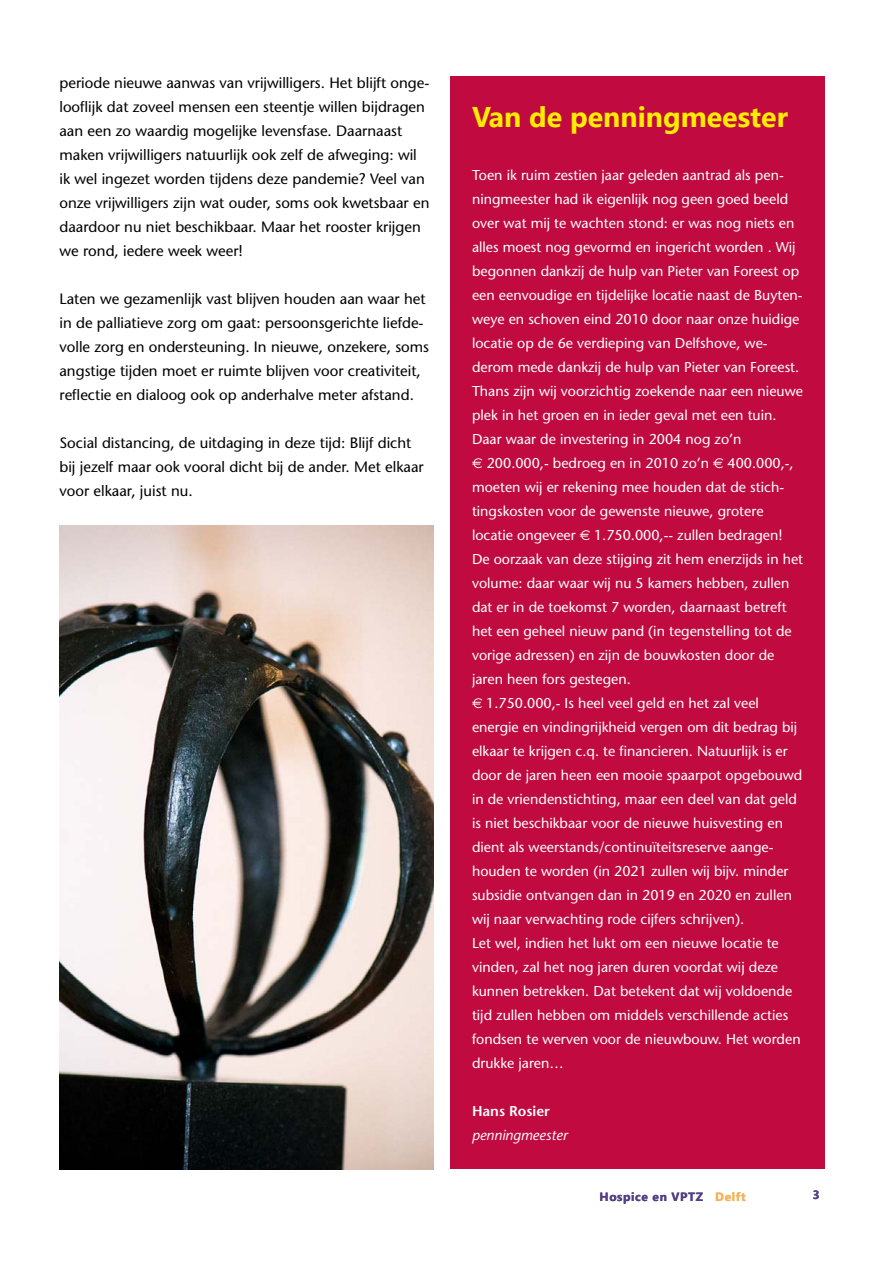
<style>
.page{position:relative;width:893px;height:1263px;background:#fff}
.page>*{position:absolute;margin:0;border:0;box-sizing:border-box;transform-origin:0 0}
.t1{font:700 28.5px "Segoe UI";color:#ffed00}
.t2{font:15px/24px "Stone Sans";color:#000}
.t3{font:14.25px/24px "Stone Sans";color:#fff}
.t4{font:italic 14.25px "Stone Sans";color:#fff}
.t5{font:600 14.25px "Stone Sans";color:#fff}
.t6{font:700 12px "Segoe UI";letter-spacing:.05em;color:#543e85}
.s1{font-family:"Euro Sans"}
.s2{color:#f6b35d}
</style>
<div class="page">
<div style="left:451px;top:77px;width:374px;height:1092px;background:#c00a40"></div>
<img style="left:59px;top:525px;width:375px;height:644px">
<p class="t2" style="left:59px;top:72px;width:371px">periode nieuwe aanwas van vrijwilligers. Het blijft onge&shy;looflijk dat zoveel mensen een steentje willen bijdragen aan een zo waardig mogelijke levensfase. Daarnaast maken vrijwilligers natuurlijk ook zelf de afweging: wil ik wel ingezet worden tijdens deze pandemie? Veel van onze vrijwilligers zijn wat ouder, soms ook kwetsbaar en daardoor nu niet beschikbaar. Maar het rooster krijgen we rond, iedere week weer!</p>
<p class="t2" style="left:59px;top:288px;width:371px">Laten we gezamenlijk vast blijven houden aan waar het in de palliatieve zorg om gaat: persoonsgerichte liefde&shy;volle zorg en ondersteuning. In nieuwe, onzekere, soms angstige tijden moet er ruimte blijven voor creativiteit, reflectie en dialoog ook op anderhalve meter afstand.</p>
<p class="t2" style="left:59px;top:432px;width:366px">Social distancing, de uitdaging in deze tijd: Blijf dicht bij jezelf maar ook vooral dicht bij de ander. Met elkaar voor elkaar, juist nu.</p>
<h1 class="t1" style="left:472px;top:96px;width:318px">Van de penningmeester</h1>
<p class="t3" style="left:472px;top:164px;width:333px">Toen ik ruim zestien jaar geleden aantrad als pen&shy;ningmeester had ik eigenlijk nog geen goed beeld over wat mij te wachten stond: er was nog niets en alles moest nog gevormd en ingericht worden . Wij begonnen dankzij de hulp van Pieter van Foreest op een eenvoudige en tijdelijke locatie naast de Buyten&shy;weye en schoven eind 2010 door naar onze huidige locatie op de 6e verdieping van Delfshove, we&shy;derom mede dankzij de hulp van Pieter van Foreest.<br>Thans zijn wij voorzichtig zoekende naar een nieuwe plek in het groen en in ieder geval met een tuin.<br>Daar waar de investering in 2004 nog zo’n<br><span class="s1">€</span> 200.000,- bedroeg en in 2010 zo’n <span class="s1">€</span> 400.000,-, moeten wij er rekening mee houden dat de stich&shy;tingskosten voor de gewenste nieuwe, grotere locatie ongeveer <span class="s1">€</span> 1.750.000,-- zullen bedragen!<br>De oorzaak van deze stijging zit hem enerzijds in het volume: daar waar wij nu 5 kamers hebben, zullen dat er in de toekomst 7 worden, daarnaast betreft het een geheel nieuw pand (in tegenstelling tot de vorige adressen) en zijn de bouwkosten door de jaren heen fors gestegen.<br><span class="s1">€</span> 1.750.000,- Is heel veel geld en het zal veel energie en vindingrijkheid vergen om dit bedrag bij elkaar te krijgen c.q. te financieren. Natuurlijk is er door de jaren heen een mooie spaarpot opgebouwd in de vriendenstichting, maar een deel van dat geld is niet beschikbaar voor de nieuwe huisvesting en dient als weerstands/continuïteitsreserve aange&shy;houden te worden (in 2021 zullen wij bijv. minder subsidie ontvangen dan in 2019 en 2020 en zullen wij naar verwachting rode cijfers schrijven).<br>Let wel, indien het lukt om een nieuwe locatie te vinden, zal het nog jaren duren voordat wij deze kunnen betrekken. Dat betekent dat wij voldoende tijd zullen hebben om middels verschillende acties fondsen te werven voor de nieuwbouw. Het worden drukke jaren…</p>
<p class="t5" style="left:472px;top:1105px;width:79px">Hans Rosier</p>
<p class="t4" style="left:472px;top:1129px;width:97px">penningmeester</p>
<p class="t6" style="left:599px;top:1188px;width:148px">Hospice en VPTZ <span class="s2">Delft</span></p>
<p class="t6" style="left:813px;top:1186px;width:8px">3</p>
</div>
